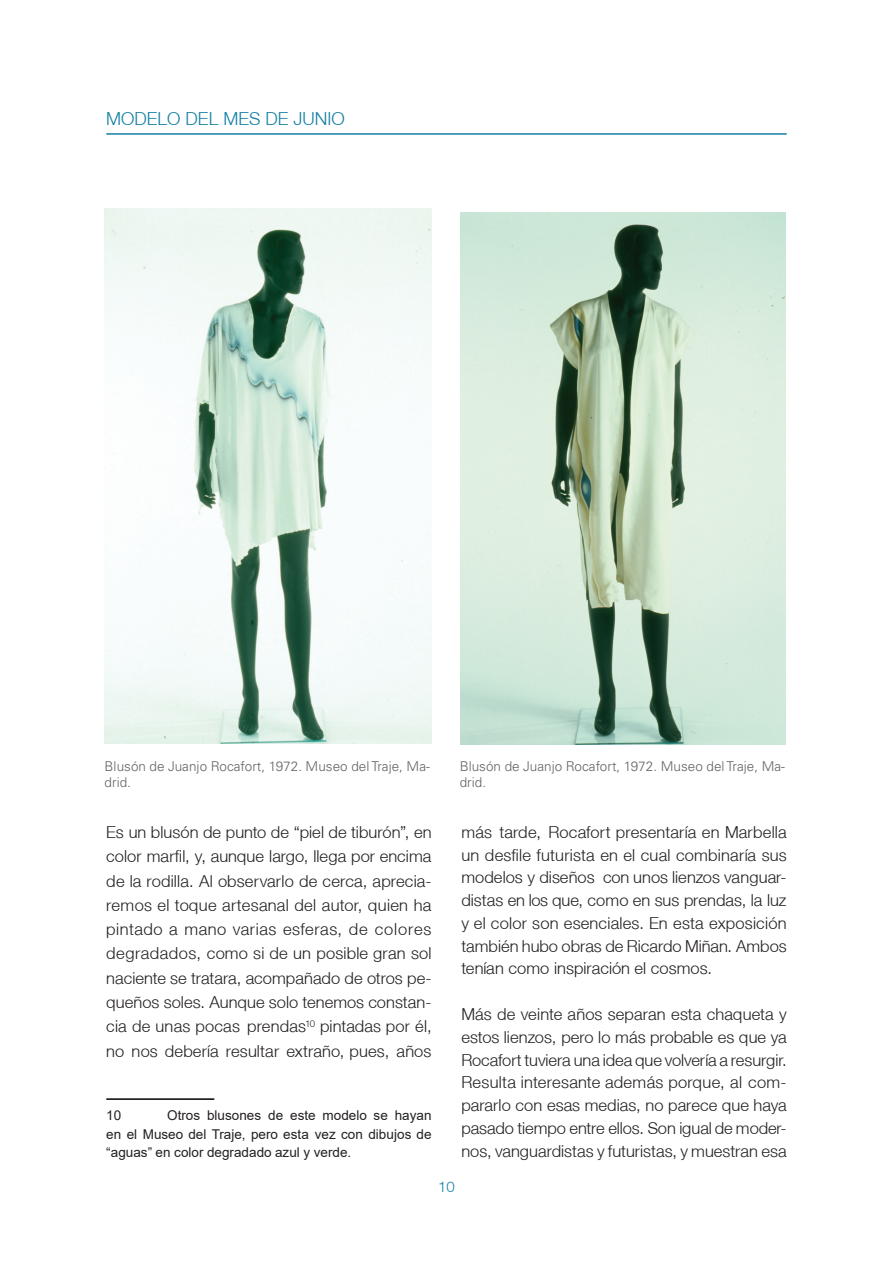
<style>
.page{position:relative;width:893px;height:1263px;background:#fff}
.page>*{position:absolute;margin:0;border:0;box-sizing:border-box;transform-origin:0 0}
.t1{font:300 18px "Helvetica Neue LT";color:#1580a3}
.t2{font:300 16.5px/22.8px "Helvetica Neue LT";letter-spacing:.005em;color:#231f20;text-align:justify}
.t3{font:300 15px "Helvetica Neue LT";color:#1580a3}
.t4{font:13.5px/18.1px "Arial";color:#231f20;text-align:justify}
.t5{font:300 13.5px/16.5px "Univers LT Std";letter-spacing:.005em;color:#636366}
</style>
<div class="page">
<hr style="left:106px;top:133px;width:681px;height:2px;background:#1580a3">
<hr style="left:106px;top:1098px;width:108px;height:2px;background:#000">
<img style="left:461px;top:213px;width:324px;height:531px">
<img style="left:105px;top:209px;width:327px;height:534px">
<p class="t1" style="left:106px;top:108px;width:240px">MODELO DEL MES DE JUNIO</p>
<p class="t5" style="left:105px;top:758px;width:327px">Blusón de Juanjo Rocafort, 1972. Museo del Traje, Ma&shy;drid.</p>
<p class="t5" style="left:460px;top:757px;width:327px">Blusón de Juanjo Rocafort, 1972. Museo del Traje, Ma&shy;drid.</p>
<p class="t2" style="left:106px;top:820px;width:327px;line-height:24.3px">Es un blusón de punto de “piel de tiburón”, en color marfil, y, aunque largo, llega por encima de la rodilla. Al observarlo de cerca, aprecia&shy;remos el toque artesanal del autor, quien ha pintado a mano varias esferas, de colores degradados, como si de un posible gran sol naciente se tratara, acompañado de otros pe&shy;queños soles. Aunque solo tenemos constan&shy;cia de unas pocas prendas<sup>10</sup> pintadas por él, no nos debería resultar extraño, pues, años</p>
<p class="t4" style="left:106px;top:1106px;width:327px;text-indent:61px">Otros blusones de este modelo se hayan en el Museo del Traje, pero esta vez con dibujos de “aguas” en color degradado azul y verde.</p>
<p class="t4" style="left:106px;top:1106px;width:17px">10</p>
<p class="t2" style="left:461px;top:820px;width:327px">más tarde, Rocafort presentaría en Marbella un desfile futurista en el cual combinaría sus modelos y diseños con unos lienzos vanguar&shy;distas en los que, como en sus prendas, la luz y el color son esenciales. En esta exposición también hubo obras de Ricardo Miñan. Ambos tenían como inspiración el cosmos.</p>
<p class="t2" style="left:461px;top:1002px;width:327px">Más de veinte años separan esta chaqueta y estos lienzos, pero lo más probable es que ya Rocafort tuviera una idea que volvería a resurgir.<br>Resulta interesante además porque, al com&shy;pararlo con esas medias, no parece que haya pasado tiempo entre ellos. Son igual de moder&shy;nos, vanguardistas y futuristas, y muestran esa</p>
<p class="t3" style="left:438px;top:1177px;width:18px">10</p>
</div>
